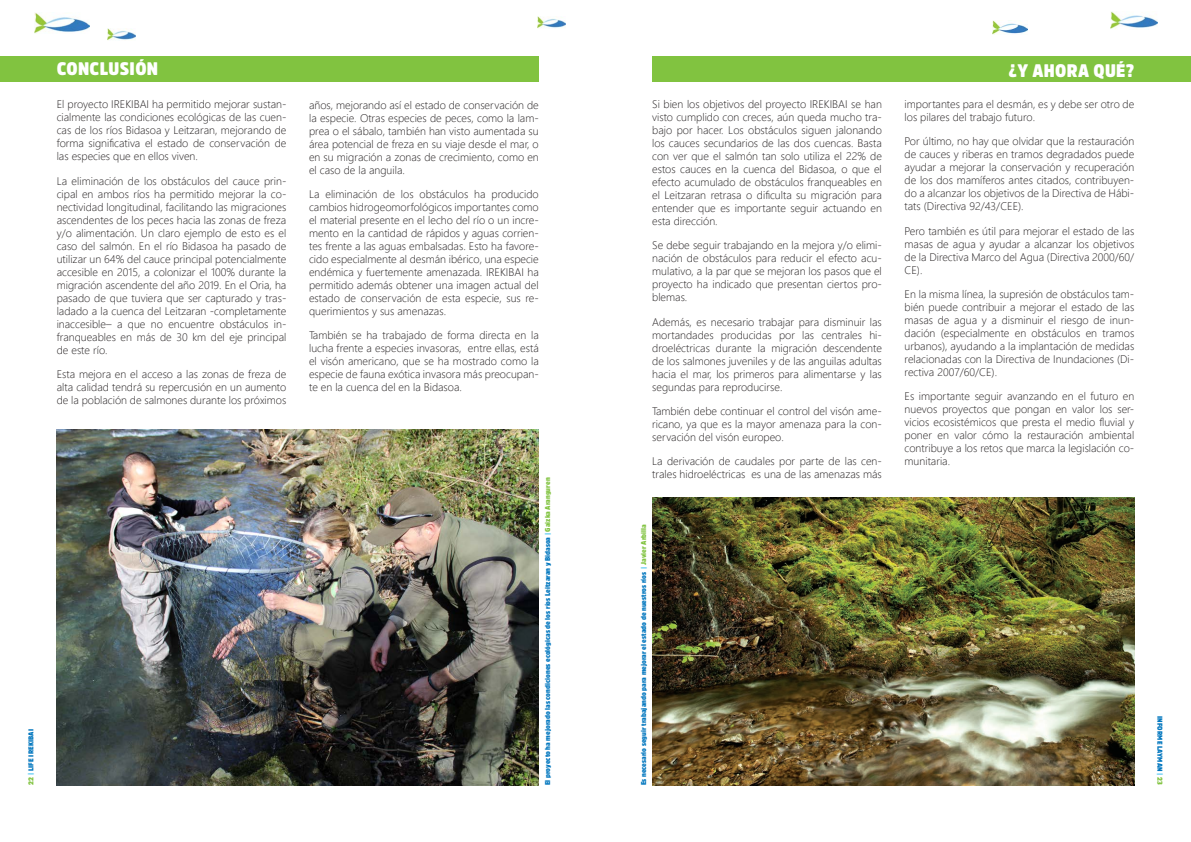
<style>
.page{position:relative;width:1191px;height:842px;background:#fff}
.page>*{position:absolute;margin:0;border:0;box-sizing:border-box;transform-origin:0 0}
.t1{font:900 18px "Amsi Pro Narw";letter-spacing:.02em;color:#fff}
.t2{font:300 11px/13px "Segoe UI";color:#231f20;text-align:justify}
.t3{font:900 7px "Amsi Pro Narw";color:#0076be}
.t4{font:900 7px "Amsi Pro Narw";letter-spacing:.02em;color:#0076be}
.s1{color:#81c340}
.s2{color:#63cdf3}
</style>
<div class="page">
<img style="left:34px;top:13px;width:56px;height:20px">
<img style="left:537px;top:16px;width:28px;height:12px">
<img style="left:1110px;top:11px;width:47px;height:18px">
<img style="left:992px;top:20px;width:35px;height:14px">
<img style="left:107px;top:28px;width:28px;height:12px">
<div style="left:0;top:57px;width:539px;height:25px;background:#81c340"></div>
<img style="left:57px;top:429px;width:482px;height:356px">
<img style="left:652px;top:498px;width:482px;height:287px">
<div style="left:652px;top:57px;width:539px;height:25px;background:#81c340"></div>
<h1 class="t1" style="left:57px;top:57px;width:103px">CONCLUSIÓN</h1>
<p class="t2" style="left:57px;top:97px;width:231px">El proyecto IREKIBAI ha permitido mejorar sustan&shy;cialmente las condiciones ecológicas de las cuen&shy;cas de los ríos Bidasoa y Leitzaran, mejorando de forma significativa el estado de conservación de las especies que en ellos viven.</p>
<p class="t2" style="left:57px;top:173px;width:231px">La eliminación de los obstáculos del cauce prin&shy;cipal en ambos ríos ha permitido mejorar la co&shy;nectividad longitudinal, facilitando las migraciones ascendentes de los peces hacia las zonas de freza y/o alimentación. Un claro ejemplo de esto es el caso del salmón. En el río Bidasoa ha pasado de utilizar un 64% del cauce principal potencialmente accesible en 2015, a colonizar el 100% durante la migración ascendente del año 2019. En el Oria, ha pasado de que tuviera que ser capturado y tras&shy;ladado a la cuenca del Leitzaran -completamente inaccesible– a que no encuentre obstáculos in&shy;franqueables en más de 30 km del eje principal de este río.</p>
<p class="t2" style="left:57px;top:366px;width:231px">Esta mejora en el acceso a las zonas de freza de alta calidad tendrá su repercusión en un aumento de la población de salmones durante los próximos</p>
<p class="t2" style="left:309px;top:97px;width:231px">años, mejorando así el estado de conservación de la especie. Otras especies de peces, como la lam&shy;prea o el sábalo, también han visto aumentada su área potencial de freza en su viaje desde el mar, o en su migración a zonas de crecimiento, como en el caso de la anguila.</p>
<p class="t2" style="left:309px;top:187px;width:231px">La eliminación de los obstáculos ha producido cambios hidrogeomorfológicos importantes como el material presente en el lecho del río o un incre&shy;mento en la cantidad de rápidos y aguas corrien&shy;tes frente a las aguas embalsadas. Esto ha favore&shy;cido especialmente al desmán ibérico, una especie endémica y fuertemente amenazada. IREKIBAI ha permitido además obtener una imagen actual del estado de conservación de esta especie, sus re&shy;querimientos y sus amenazas.</p>
<p class="t2" style="left:309px;top:328px;width:231px">También se ha trabajado de forma directa en la lucha frente a especies invasoras, entre ellas, está el visón americano, que se ha mostrado como la especie de fauna exótica invasora más preocupan&shy;te en la cuenca del en la Bidasoa.</p>
<p class="t4" style="left:26px;top:785px;width:57px;rotate:-90deg"><span class="s1">22</span> <span class="s2">|</span> LIFE IREKIBAI</p>
<p class="t3" style="left:543px;top:785px;width:309px;rotate:-90deg">El proyecto ha mejorado las condiciones ecológicas de los ríos Leitzaran y Bidasoa <span class="s2">|</span> <span class="s1">Gaizka Aranguren</span></p>
<p class="t2" style="left:652px;top:96px;width:231px">Si bien los objetivos del proyecto IREKIBAI se han visto cumplido con creces, aún queda mucho tra&shy;bajo por hacer. Los obstáculos siguen jalonando los cauces secundarios de las dos cuencas. Basta con ver que el salmón tan solo utiliza el 22% de estos cauces en la cuenca del Bidasoa, o que el efecto acumulado de obstáculos franqueables en el Leitzaran retrasa o dificulta su migración para entender que es importante seguir actuando en esta dirección.</p>
<p class="t2" style="left:652px;top:238px;width:231px">Se debe seguir trabajando en la mejora y/o elimi&shy;nación de obstáculos para reducir el efecto acu&shy;mulativo, a la par que se mejoran los pasos que el proyecto ha indicado que presentan ciertos pro&shy;blemas.</p>
<p class="t2" style="left:652px;top:314px;width:231px">Además, es necesario trabajar para disminuir las mortandades producidas por las centrales hi&shy;droeléctricas durante la migración descendente de los salmones juveniles y de las anguilas adultas hacia el mar, los primeros para alimentarse y las segundas para reproducirse.</p>
<p class="t2" style="left:652px;top:404px;width:231px">También debe continuar el control del visón ame&shy;ricano, ya que es la mayor amenaza para la con&shy;servación del visón europeo.</p>
<p class="t2" style="left:652px;top:454px;width:231px">La derivación de caudales por parte de las cen&shy;trales hidroeléctricas es una de las amenazas más</p>
<p class="t3" style="left:639px;top:785px;width:262px;rotate:-90deg">Es necesario seguir trabajando para mejorar el estado de nuestros ríos <span class="s2">|</span> <span class="s1">Javier Arbilla</span></p>
<h1 class="t1" style="left:1008px;top:58px;width:127px">¿Y AHORA QUÉ?</h1>
<p class="t2" style="left:904px;top:96px;width:231px">importantes para el desmán, es y debe ser otro de los pilares del trabajo futuro.</p>
<p class="t2" style="left:904px;top:134px;width:231px">Por último, no hay que olvidar que la restauración de cauces y riberas en tramos degradados puede ayudar a mejorar la conservación y recuperación de los dos mamíferos antes citados, contribuyen&shy;do a alcanzar los objetivos de la Directiva de Hábi&shy;tats (Directiva 92/43/CEE).</p>
<p class="t2" style="left:904px;top:223px;width:231px">Pero también es útil para mejorar el estado de las masas de agua y ayudar a alcanzar los objetivos de la Directiva Marco del Agua (Directiva 2000/60/ CE).</p>
<p class="t2" style="left:904px;top:286px;width:231px">En la misma línea, la supresión de obstáculos tam&shy;bién puede contribuir a mejorar el estado de las masas de agua y a disminuir el riesgo de inun&shy;dación (especialmente en obstáculos en tramos urbanos), ayudando a la implantación de medidas relacionadas con la Directiva de Inundaciones (Di&shy;rectiva 2007/60/CE).</p>
<p class="t2" style="left:904px;top:389px;width:231px">Es importante seguir avanzando en el futuro en nuevos proyectos que pongan en valor los ser&shy;vicios ecosistémicos que presta el medio fluvial y poner en valor cómo la restauración ambiental contribuye a los retos que marca la legislación co&shy;munitaria.</p>
<p class="t4" style="left:1164px;top:716px;width:70px;rotate:90deg">INFORME LAYMAN <span class="s2">|</span> <span class="s1">23</span></p>
</div>
